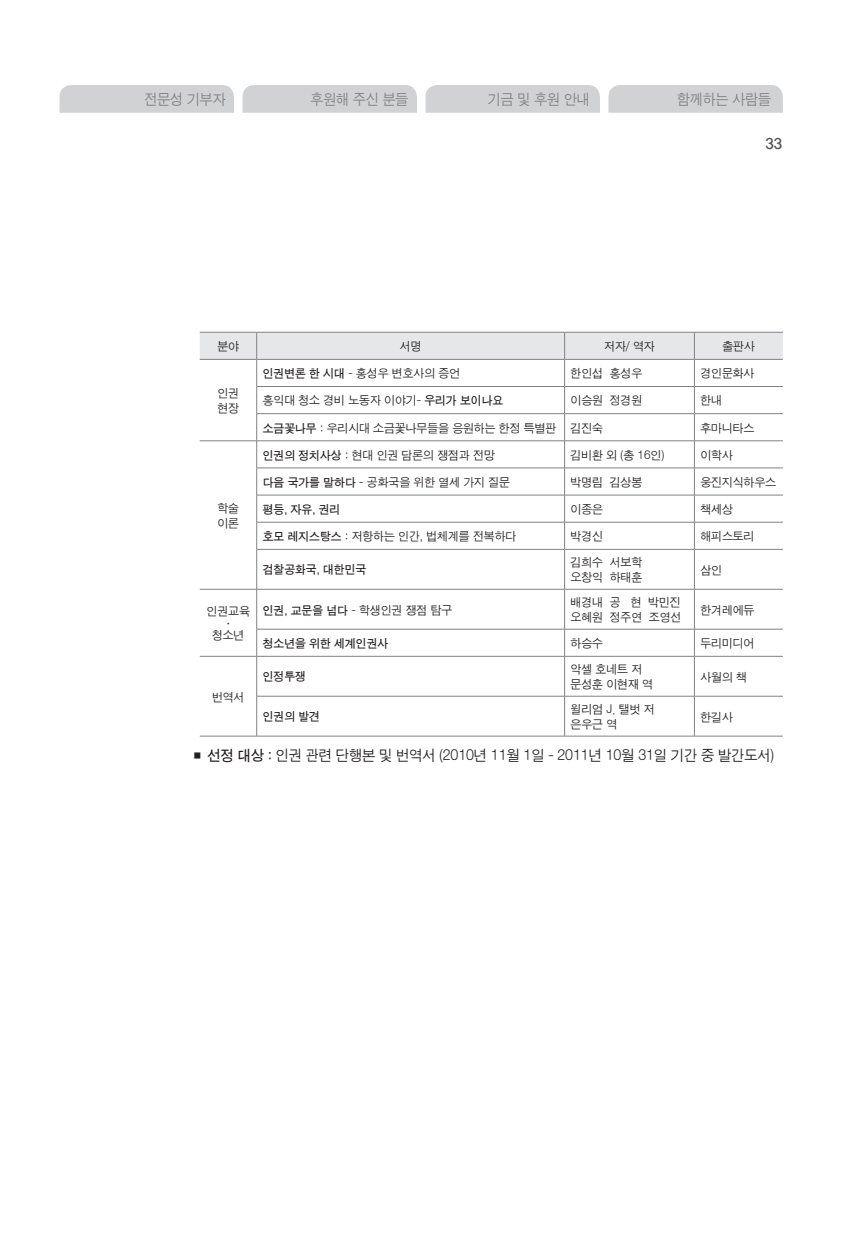
<style>
.page{position:relative;width:851px;height:1255px;background:#fff}
.page>*{position:absolute;margin:0;border:0;box-sizing:border-box;transform-origin:0 0}
.t1{font:15px "Sand Jg";letter-spacing:-.01em;color:#231f20}
.t2{font:15px "Sand Jg";color:#808285;scale:.95 1}
.t3{font:15px "YDIYGO340";color:#57585a}
.t4{font:12px/14.4px "Sand Jg";color:#231f20}
.t5{font:12px "Sand Tg";color:#231f20}
.s1{font-family:"Sand Tg"}
</style>
<div class="page">
<div style="left:60px;top:85px;width:174px;height:28px;background:#d1d2d4"></div>
<div style="left:242px;top:85px;width:175px;height:28px;background:#d1d2d4"></div>
<div style="left:425px;top:85px;width:175px;height:28px;background:#d1d2d4"></div>
<div style="left:608px;top:85px;width:174px;height:28px;background:#d1d2d4"></div>
<svg style="left:200px;top:332px;width:582px;height:217px"></svg>
<hr style="left:256px;top:549px;width:308px;height:1px;background:#808285">
<hr style="left:256px;top:549px;width:1px;height:40px;background:#808285">
<hr style="left:564px;top:549px;width:130px;height:1px;background:#808285">
<hr style="left:564px;top:549px;width:1px;height:40px;background:#808285">
<hr style="left:694px;top:549px;width:88px;height:1px;background:#808285">
<hr style="left:694px;top:549px;width:1px;height:40px;background:#808285">
<hr style="left:200px;top:589px;width:57px;height:1px;background:#808285">
<hr style="left:257px;top:589px;width:307px;height:1px;background:#808285">
<hr style="left:256px;top:589px;width:1px;height:40px;background:#808285">
<hr style="left:564px;top:589px;width:130px;height:1px;background:#808285">
<hr style="left:564px;top:589px;width:1px;height:40px;background:#808285">
<hr style="left:694px;top:589px;width:88px;height:1px;background:#808285">
<hr style="left:694px;top:589px;width:1px;height:40px;background:#808285">
<hr style="left:256px;top:629px;width:308px;height:1px;background:#808285">
<svg style="left:256px;top:629px;width:1px;height:27px"></svg>
<hr style="left:564px;top:629px;width:130px;height:1px;background:#808285">
<svg style="left:564px;top:629px;width:1px;height:27px"></svg>
<hr style="left:694px;top:629px;width:88px;height:1px;background:#808285">
<svg style="left:694px;top:629px;width:1px;height:27px"></svg>
<hr style="left:200px;top:656px;width:57px;height:1px;background:#808285">
<hr style="left:257px;top:656px;width:307px;height:1px;background:#808285">
<hr style="left:256px;top:656px;width:1px;height:40px;background:#808285">
<hr style="left:564px;top:656px;width:130px;height:1px;background:#808285">
<hr style="left:564px;top:656px;width:1px;height:40px;background:#808285">
<hr style="left:694px;top:656px;width:88px;height:1px;background:#808285">
<hr style="left:694px;top:656px;width:1px;height:40px;background:#808285">
<hr style="left:256px;top:696px;width:308px;height:1px;background:#808285">
<hr style="left:256px;top:696px;width:1px;height:40px;background:#808285">
<hr style="left:564px;top:696px;width:130px;height:1px;background:#808285">
<hr style="left:564px;top:696px;width:1px;height:40px;background:#808285">
<hr style="left:694px;top:696px;width:88px;height:1px;background:#808285">
<hr style="left:694px;top:696px;width:1px;height:40px;background:#808285">
<hr style="left:200px;top:735px;width:57px;height:1px;background:#808285">
<hr style="left:257px;top:735px;width:307px;height:1px;background:#808285">
<hr style="left:564px;top:735px;width:130px;height:1px;background:#808285">
<hr style="left:694px;top:735px;width:88px;height:1px;background:#808285">
<p class="t2" style="left:144px;top:92px;width:87px">전문성 기부자</p>
<p class="t2" style="left:310px;top:92px;width:104px">후원해 주신 분들</p>
<p class="t2" style="left:488px;top:92px;width:109px">기금 및 후원 안내</p>
<p class="t2" style="left:677px;top:92px;width:100px">함께하는 사람들</p>
<p class="t3" style="left:765px;top:135px;width:18px">33</p>
<p class="t4" style="left:217px;top:339px;width:23px">분야</p>
<p class="t4" style="left:400px;top:339px;width:23px">서명</p>
<p class="t4" style="left:604px;top:339px;width:52px">저자/ 역자</p>
<p class="t4" style="left:722px;top:339px;width:34px">출판사</p>
<p class="t4" style="left:217px;top:386px;width:23px">인권 현장</p>
<p class="t4" style="left:263px;top:366px;width:199px"><span class="s1">인권변론 한 시대</span> - 홍성우 변호사의 증언</p>
<p class="t4" style="left:570px;top:366px;width:73px">한인섭 홍성우</p>
<p class="t4" style="left:700px;top:366px;width:55px">경인문화사</p>
<p class="t4" style="left:263px;top:394px;width:242px">홍익대 청소 경비 노동자 이야기- <span class="s1">우리가 보이나요</span></p>
<p class="t4" style="left:570px;top:394px;width:73px">이승원 정경원</p>
<p class="t4" style="left:700px;top:394px;width:23px">한내</p>
<p class="t4" style="left:263px;top:421px;width:342px"><span class="s1">소금꽃나무</span> : 우리시대 소금꽃나무들을 응원하는 한정 특별판 김진숙</p>
<p class="t4" style="left:700px;top:421px;width:55px">후마니타스</p>
<p class="t4" style="left:217px;top:501px;width:23px">학술 이론</p>
<p class="t4" style="left:206px;top:604px;width:45px">인권교육</p>
<p class="t5" style="left:224px;top:618px;width:9px">^</p>
<p class="t4" style="left:212px;top:628px;width:34px">청소년</p>
<p class="t4" style="left:263px;top:448px;width:233px"><span class="s1">인권의 정치사상</span> : 현대 인권 담론의 쟁점과 전망</p>
<p class="t4" style="left:570px;top:448px;width:95px">김비환 외 (총 16인)</p>
<p class="t4" style="left:700px;top:448px;width:34px">이학사</p>
<p class="t4" style="left:263px;top:475px;width:249px"><span class="s1">다음 국가를 말하다</span> - 공화국을 위한 열세 가지 질문</p>
<p class="t4" style="left:570px;top:475px;width:73px">박명림 김상봉</p>
<p class="t4" style="left:700px;top:475px;width:77px">웅진지식하우스</p>
<p class="t5" style="left:263px;top:503px;width:79px">평등, 자유, 권리</p>
<p class="t4" style="left:570px;top:502px;width:34px">이종은</p>
<p class="t4" style="left:700px;top:502px;width:34px">책세상</p>
<p class="t4" style="left:263px;top:529px;width:255px"><span class="s1">호모 레지스탕스</span> : 저항하는 인간, 법체계를 전복하다</p>
<p class="t4" style="left:570px;top:529px;width:34px">박경신</p>
<p class="t4" style="left:700px;top:529px;width:55px">해피스토리</p>
<p class="t5" style="left:263px;top:564px;width:105px">검찰공화국, 대한민국</p>
<p class="t4" style="left:570px;top:556px;width:73px">김희수 서보학 오창익 하태훈</p>
<p class="t4" style="left:700px;top:563px;width:23px">삼인</p>
<p class="t4" style="left:263px;top:603px;width:191px"><span class="s1">인권, 교문을 넘다</span> - 학생인권 쟁점 탐구</p>
<p class="t4" style="left:570px;top:595px;width:112px">배경내 공 현 박민진 오혜원 정주연 조영선</p>
<p class="t4" style="left:700px;top:603px;width:55px">한겨레에듀</p>
<p class="t5" style="left:263px;top:637px;width:127px">청소년을 위한 세계인권사</p>
<p class="t4" style="left:570px;top:636px;width:34px">하승수</p>
<p class="t4" style="left:700px;top:636px;width:55px">두리미디어</p>
<p class="t5" style="left:263px;top:671px;width:45px">인정투쟁</p>
<p class="t4" style="left:570px;top:662px;width:84px">악셀 호네트 저 문성훈 이현재 역</p>
<p class="t4" style="left:700px;top:670px;width:48px">사월의 책</p>
<p class="t5" style="left:263px;top:711px;width:59px">인권의 발견</p>
<p class="t4" style="left:570px;top:702px;width:85px">윌리엄 J. 탤벗 저 은우근 역</p>
<p class="t4" style="left:700px;top:710px;width:34px">한길사</p>
<p class="t1" style="left:191px;top:748px;width:584px"><span class="s1">■ 선정 대상 :</span> 인권 관련 단행본 및 번역서 (2010년 11월 1일 - 2011년 10월 31일 기간 중 발간도서)</p>
<p class="t4" style="left:212px;top:690px;width:34px">번역서</p>
</div>
